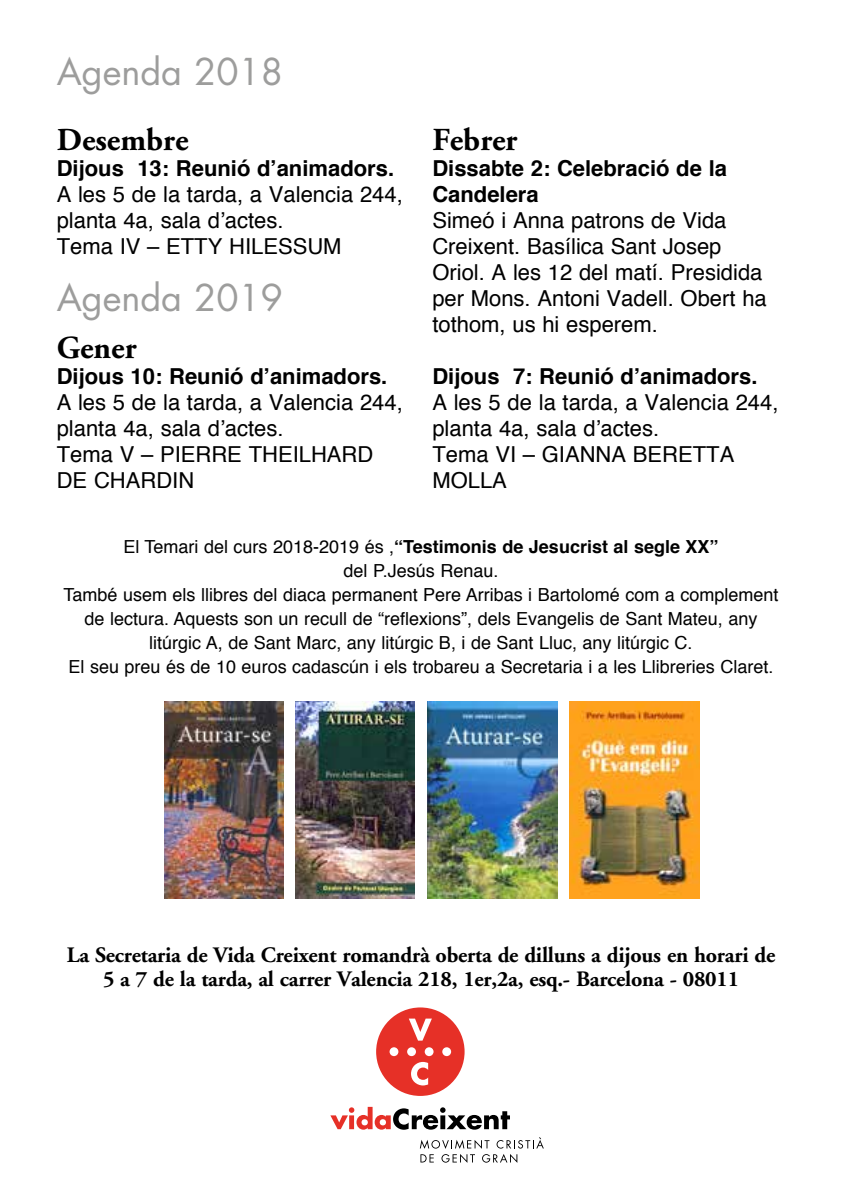
<style>
.page{position:relative;width:842px;height:1191px;background:#fff}
.page>*{position:absolute;margin:0;border:0;box-sizing:border-box;transform-origin:0 0}
.t1{font:36px "Futura";color:#9d9d9c}
.t2{font:700 32px "Adobe Garamond";color:#000}
.t3{font:22px/26px "Helvetica";color:#000}
.t4{font:700 22px/24px "Adobe Garamond";letter-spacing:-.01em;color:#000;text-align:center}
.t5{font:700 22px/26px "Helvetica";color:#000}
.t6{font:18px/24px "Helvetica";color:#000;text-align:center}
.s1{font-weight:700}
</style>
<div class="page">
<div style="left:376px;top:1007px;width:89px;height:89px;background:#e63027;border-radius:50%"></div>
<svg style="left:409px;top:1018px;width:23px;height:22px"></svg>
<div style="left:390px;top:1047px;width:8px;height:9px;background:#fff;border-radius:50%"></div>
<div style="left:407px;top:1047px;width:9px;height:9px;background:#fff;border-radius:50%"></div>
<div style="left:425px;top:1047px;width:9px;height:9px;background:#fff;border-radius:50%"></div>
<div style="left:442px;top:1047px;width:9px;height:9px;background:#fff;border-radius:50%"></div>
<svg style="left:411px;top:1062px;width:17px;height:23px"></svg>
<svg style="left:330px;top:1106px;width:180px;height:23px"></svg>
<svg style="left:420px;top:1137px;width:124px;height:25px"></svg>
<img style="left:165px;top:701px;width:119px;height:197px">
<img style="left:295px;top:701px;width:119px;height:197px">
<img style="left:427px;top:701px;width:130px;height:197px">
<img style="left:570px;top:701px;width:130px;height:197px">
<h1 class="t1" style="left:57px;top:47px;width:228px">Agenda 2018</h1>
<h2 class="t2" style="left:57px;top:122px;width:133px">Desembre</h2>
<p class="t5" style="left:57px;top:156px;width:339px">Dijous 13: Reunió d’animadors.</p>
<p class="t3" style="left:57px;top:182px;width:348px">A les 5 de la tarda, a Valencia 244, planta 4a, sala d’actes.<br>Tema IV – ETTY HILESSUM</p>
<h1 class="t1" style="left:57px;top:273px;width:228px">Agenda 2019</h1>
<h2 class="t2" style="left:57px;top:330px;width:81px">Gener</h2>
<p class="t5" style="left:57px;top:364px;width:332px">Dijous 10: Reunió d’animadors.</p>
<p class="t3" style="left:57px;top:390px;width:348px">A les 5 de la tarda, a Valencia 244, planta 4a, sala d’actes.<br>Tema V – PIERRE THEILHARD<br>DE CHARDIN</p>
<h2 class="t2" style="left:432px;top:122px;width:87px">Febrer</h2>
<p class="t5" style="left:432px;top:156px;width:296px">Dissabte 2: Celebració de la<br>Candelera</p>
<p class="t3" style="left:432px;top:208px;width:336px">Simeó i Anna patrons de Vida<br>Creixent. Basílica Sant Josep<br>Oriol. A les 12 del matí. Presidida per Mons. Antoni Vadell. Obert ha tothom, us hi esperem.</p>
<p class="t5" style="left:432px;top:364px;width:327px">Dijous 7: Reunió d’animadors.</p>
<p class="t3" style="left:432px;top:390px;width:348px">A les 5 de la tarda, a Valencia 244, planta 4a, sala d’actes.<br>Tema VI – GIANNA BERETTA<br>MOLLA</p>
<p class="t6" style="left:64px;top:535px;width:716px">El Temari del curs 2018-2019 és ,<span class="s1">“Testimonis de Jesucrist al segle XX”<br></span>del P.Jesús Renau.<br>També usem els llibres del diaca permanent Pere Arribas i Bartolomé com a complement de lectura. Aquests son un recull de “reflexions”, dels Evangelis de Sant Mateu, any litúrgic A, de Sant Marc, any litúrgic B, i de Sant Lluc, any litúrgic C.<br>El seu preu és de 10 euros cadascún i els trobareu a Secretaria i a les Llibreries Claret.</p>
<p class="t4" style="left:67px;top:943px;width:710px">La Secretaria de Vida Creixent romandrà oberta de dilluns a dijous en horari de<br>5 a 7 de la tarda, al carrer Valencia 218, 1er,2a, esq.- Barcelona - 08011</p>
</div>
